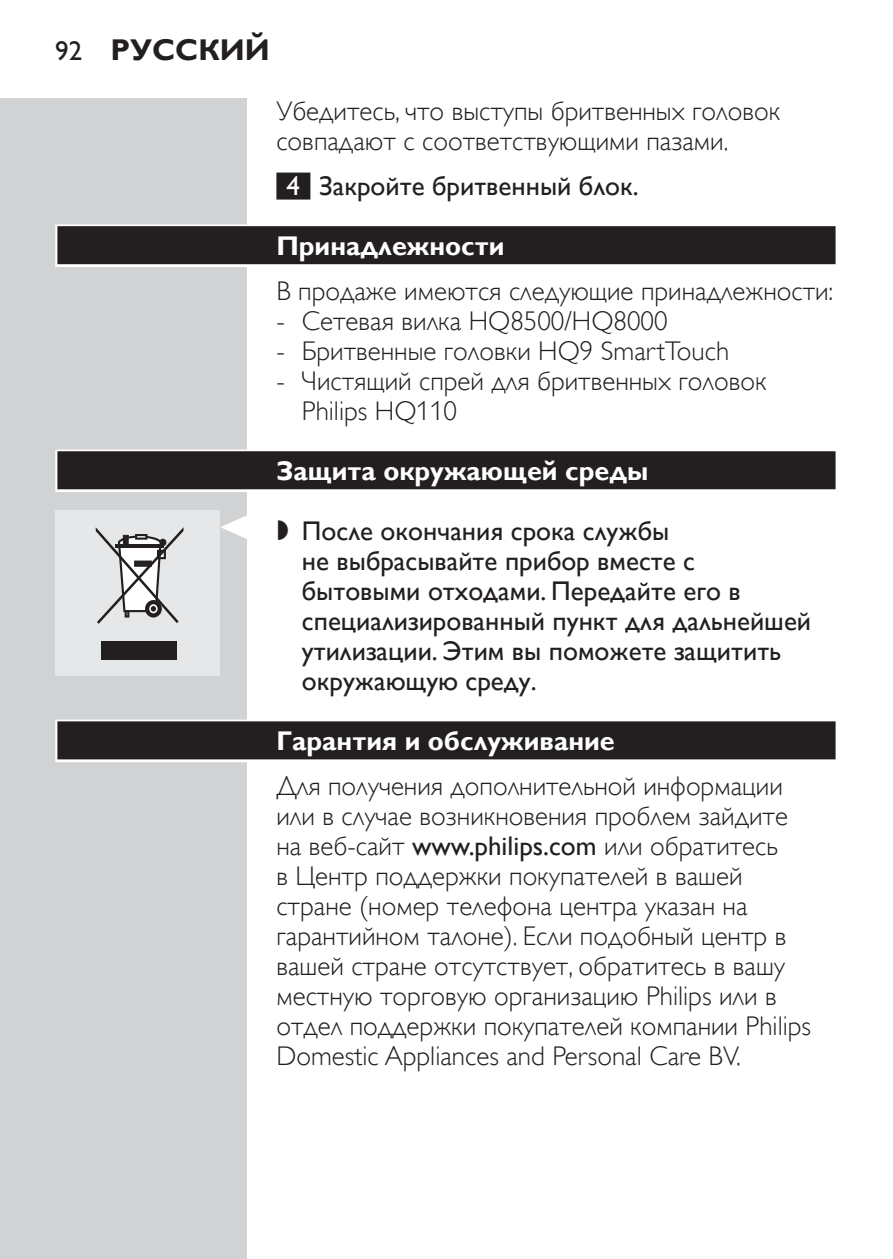
<style>
.page{position:relative;width:893px;height:1259px;background:#fff}
.page>*{position:absolute;margin:0;border:0;box-sizing:border-box;transform-origin:0 0}
.t1{font:700 30px "Gill Sans Alt One WGL";color:#231f20}
.t2{font:27px/30px "Gill Sans Alt One WGL Light";color:#231f20}
.t3{font:27px/30px "Gill Sans Alt One WGL";color:#231f20}
.t4{font:700 27px "Gill Sans Alt One WGL";color:#fff}
.t5{font:27px "Philips Ll Font Plain";color:#231f20}
.s1{font-weight:400;font-size:27px}
.s2{color:#fff}
.s3{font-family:"Gill Sans Alt One WGL"}
</style>
<div class="page">
<div style="left:0;top:98px;width:247px;height:1161px;background:#d1d2d4"></div>
<hr style="left:892px;top:98px;width:1px;height:1161px;background:#d1d2d4">
<div style="left:276px;top:173px;width:34px;height:27px;background:#231f20"></div>
<div style="left:55px;top:224px;width:783px;height:43px;background:linear-gradient(to right,#d2d1d1,#d2d1d1)"></div>
<div style="left:57px;top:226px;width:779px;height:38px;background:#231f20"></div>
<div style="left:55px;top:449px;width:783px;height:43px;background:linear-gradient(to right,#bfbdbe,#bfbdbe)"></div>
<div style="left:57px;top:451px;width:779px;height:38px;background:#231f20"></div>
<div style="left:55px;top:719px;width:783px;height:43px;background:linear-gradient(to right,#a7a5a5,#a7a5a5)"></div>
<div style="left:57px;top:721px;width:779px;height:38px;background:#231f20"></div>
<svg style="left:221px;top:515px;width:26px;height:24px"></svg>
<div style="left:55px;top:510px;width:165px;height:165px;background:#e6e7e9"></div>
<div style="left:101px;top:641px;width:76px;height:19px;background:#231f20"></div>
<svg style="left:96px;top:527px;width:88px;height:97px"></svg>
<p class="t1" style="left:55px;top:29px;width:216px"><span class="s1">92</span> Русский</p>
<p class="t2" style="left:276px;top:96px;width:505px">Убедитесь, что выступы бритвенных головок совпадают с соответствующими пазами.</p>
<p class="t3" style="left:287px;top:171px;width:354px"><span class="s2">4</span> Закройте бритвенный блок.</p>
<p class="t4" style="left:276px;top:227px;width:230px">Принадлежности</p>
<p class="t2" style="left:302px;top:276px;width:533px;text-indent:-26px">В продаже имеются следующие принадлежности:<br>Сетевая вилка HQ8500/HQ8000<br>Бритвенные головки HQ9 SmartTouch<br>Чистящий спрей для бритвенных головок<br>Philips HQ110</p>
<p class="t4" style="left:276px;top:452px;width:374px">Защита окружающей среды</p>
<p class="t3" style="left:302px;top:516px;width:511px">После окончания срока службы<br>не выбрасывайте прибор вместе с бытовыми отходами. Передайте его в специализированный пункт для дальнейшей утилизации. Этим вы поможете защитить окружающую среду.</p>
<p class="t4" style="left:276px;top:722px;width:340px">Гарантия и обслуживание</p>
<p class="t2" style="left:276px;top:771px;width:536px">Для получения дополнительной информации или в случае возникновения проблем зайдите на веб-сайт <span class="s3">www.philips.com</span> или обратитесь<br>в Центр поддержки покупателей в вашей стране (номер телефона центра указан на гарантийном талоне). Если подобный центр в вашей стране отсутствует, обратитесь в вашу местную торговую организацию Philips или в отдел поддержки покупателей компании Philips Domestic Appliances and Personal Care BV.</p>
<p class="t2" style="left:276px;top:306px;width:10px;text-align:justify">- - -</p>
<p class="t5" style="left:276px;top:515px;width:15px">,</p>
</div>
